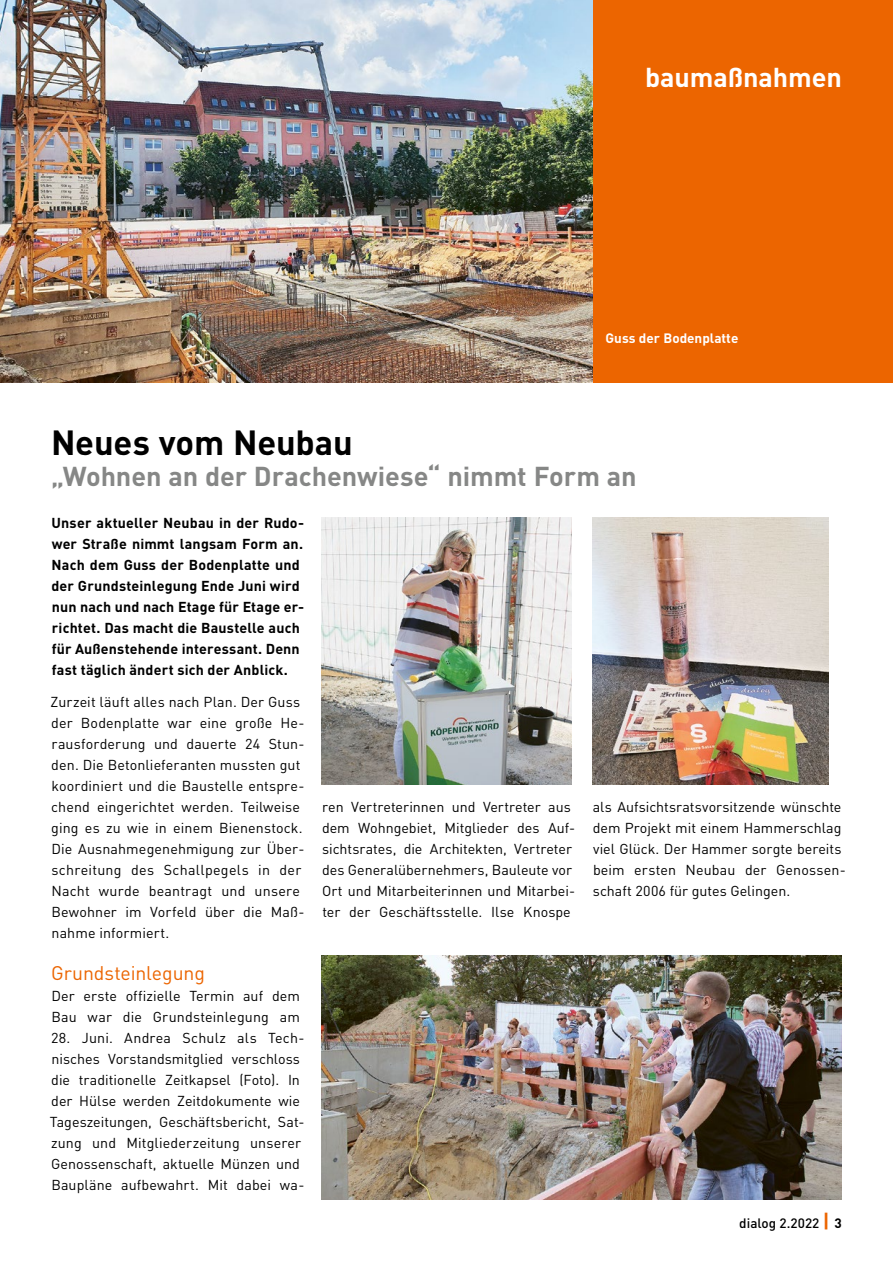
<style>
.page{position:relative;width:893px;height:1263px;background:#fff}
.page>*{position:absolute;margin:0;border:0;box-sizing:border-box;transform-origin:0 0}
.t1{font:700 34.5px "DIN";letter-spacing:-.005em;color:#000}
.t2{font:700 27px "DIN";letter-spacing:-.005em;color:#868786}
.t3{font:700 27px "DIN";letter-spacing:-.005em;color:#fff}
.t4{font:19.5px "DIN";letter-spacing:-.005em;color:#ec6500}
.t5{font:14.25px/21px "DIN";letter-spacing:.005em;color:#000}
.t6{font:700 14.25px/21px "DIN";letter-spacing:.01em;color:#000}
.t7{font:700 13.5px "DIN";color:#fff}
.t8{font:500 13.5px "DIN";color:#000}
.s1{font-weight:700;font-size:19.5px;color:#ec6500}
.s2{font-weight:700}
</style>
<div class="page">
<div style="left:0;top:0;width:893px;height:383px;background:#ec6500"></div>
<img style="left:0;top:0;width:592px;height:383px">
<img style="left:322px;top:956px;width:520px;height:243px">
<img style="left:322px;top:518px;width:249px;height:266px">
<img style="left:592px;top:518px;width:236px;height:266px">
<h2 class="t3" style="left:645px;top:60px;width:198px">baumaßnahmen</h2>
<p class="t7" style="left:605px;top:329px;width:134px">Guss der Bodenplatte</p>
<h1 class="t1" style="left:51px;top:420px;width:303px">Neues vom Neubau</h1>
<h2 class="t2" style="left:51px;top:459px;width:587px">„Wohnen an der Drachenwiese“ nimmt Form an</h2>
<p class="t6" style="left:51px;top:512px;width:254px">Unser aktueller Neubau in der Rudo&shy;wer Straße nimmt langsam Form an.<br>Nach dem Guss der Bodenplatte und der Grundsteinlegung Ende Juni wird nun nach und nach Etage für Etage er&shy;richtet. Das macht die Baustelle auch für Außenstehende interessant. Denn fast täglich ändert sich der Anblick.</p>
<p class="t5" style="left:51px;top:691px;width:255px">Zurzeit läuft alles nach Plan. Der Guss der Bodenplatte war eine große He&shy;rausforderung und dauerte 24 Stun&shy;den. Die Betonlieferanten mussten gut koordiniert und die Baustelle entspre&shy;chend eingerichtet werden. Teilweise ging es zu wie in einem Bienenstock.<br>Die Ausnahmegenehmigung zur Über&shy;schreitung des Schallpegels in der Nacht wurde beantragt und unsere Bewohner im Vorfeld über die Maß&shy;nahme informiert.</p>
<h3 class="t4" style="left:51px;top:960px;width:155px">Grundsteinlegung</h3>
<p class="t5" style="left:51px;top:985px;width:250px">Der erste offizielle Termin auf dem<br>Bau war die Grundsteinlegung am</p>
<p class="t5" style="left:50px;top:1027px;width:256px">28. Juni. Andrea Schulz als Tech&shy;nisches Vorstandsmitglied verschloss die traditionelle Zeitkapsel (Foto). In der Hülse werden Zeitdokumente wie Tageszeitungen, Geschäftsbericht, Sat&shy;zung und Mitgliederzeitung unserer Genossenschaft, aktuelle Münzen und Baupläne aufbewahrt. Mit dabei wa-</p>
<p class="t5" style="left:322px;top:796px;width:255px">ren Vertreterinnen und Vertreter aus dem Wohngebiet, Mitglieder des Auf&shy;sichtsrates, die Architekten, Vertreter des Generalübernehmers, Bauleute vor Ort und Mitarbeiterinnen und Mitarbei&shy;ter der Geschäftsstelle. Ilse Knospe</p>
<p class="t5" style="left:593px;top:796px;width:255px">als Aufsichtsratsvorsitzende wünschte dem Projekt mit einem Hammerschlag viel Glück. Der Hammer sorgte bereits beim ersten Neubau der Genossen&shy;schaft 2006 für gutes Gelingen.</p>
<p class="t8" style="left:739px;top:1215px;width:104px">dialog 2.2022 <span class="s1">|</span> <span class="s2">3</span></p>
</div>
